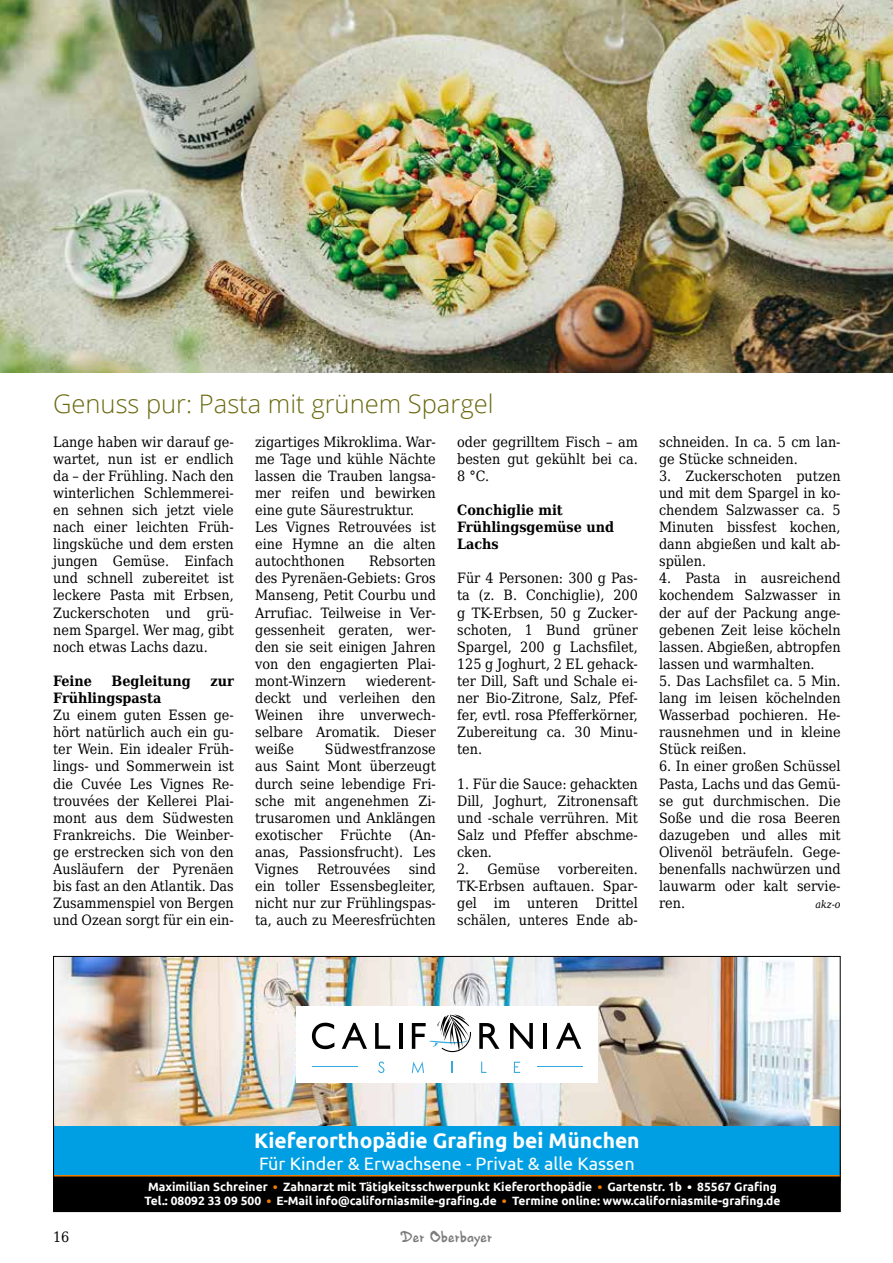
<style>
.page{position:relative;width:893px;height:1263px;background:#fff}
.page>*{position:absolute;margin:0;border:0;box-sizing:border-box;transform-origin:0 0}
.t1{font:300 25.5px "Open Sans";color:#6a690f}
.t2{font:700 21px "Ubuntu";color:#fff}
.t3{font:18px "Ubuntu";color:#fff}
.t4{font:16.5px "HVD Edding 780";color:#7c7b7b}
.t5{font:14.25px/17.1px "DejaVu Serif Condensed";color:#000;text-align:justify}
.t6{font:700 14.25px/17.1px "DejaVu Serif Condensed";color:#000}
.t7{font:700 12px/14.4px "Ubuntu";color:#fff}
.t8{font:italic 10.5px "DejaVu Serif Condensed";color:#000}
.s1{font-family:"Univers LT Std";font-size:10.5px;color:#ef7d00}
.s2{font-family:"Univers LT Std";font-size:10.5px}
</style>
<div class="page">
<img style="left:55px;top:958px;width:784px;height:168px">
<div style="left:54px;top:1126px;width:786px;height:49px;background:#009fe3"></div>
<div style="left:296px;top:1006px;width:301px;height:77px;background:#fff"></div>
<svg style="left:378px;top:1061px;width:6px;height:12px"></svg>
<svg style="left:412px;top:1062px;width:12px;height:11px"></svg>
<svg style="left:481px;top:1062px;width:5px;height:11px"></svg>
<svg style="left:514px;top:1062px;width:6px;height:11px"></svg>
<hr style="left:537px;top:1067px;width:45px;height:1px;background:#36a9e1">
<hr style="left:312px;top:1067px;width:46px;height:1px;background:#36a9e1">
<svg style="left:312px;top:1023px;width:22px;height:26px"></svg>
<svg style="left:342px;top:1023px;width:25px;height:26px"></svg>
<svg style="left:375px;top:1023px;width:15px;height:26px"></svg>
<hr style="left:399px;top:1023px;width:4px;height:26px;background:#000">
<svg style="left:479px;top:1023px;width:20px;height:26px"></svg>
<svg style="left:510px;top:1023px;width:23px;height:26px"></svg>
<hr style="left:543px;top:1023px;width:4px;height:26px;background:#000">
<svg style="left:556px;top:1023px;width:25px;height:26px"></svg>
<svg style="left:412px;top:1014px;width:59px;height:38px"></svg>
<div style="left:54px;top:1176px;width:786px;height:35px;background:#000"></div>
<hr style="left:54px;top:1175px;width:786px;height:1px;background:#ef7d00">
<div style="left:53px;top:956px;width:788px;height:256px;border:1px solid #000"></div>
<img style="left:0;top:0;width:893px;height:372px">
<h1 class="t1" style="left:53px;top:386px;width:442px">Genuss pur: Pasta mit grünem Spargel</h1>
<p class="t5" style="left:53px;top:432px;width:182px">Lange haben wir darauf ge&shy;wartet, nun ist er endlich da – der Frühling. Nach den winterlichen Schlemmerei&shy;en sehnen sich jetzt viele nach einer leichten Früh&shy;lingsküche und dem ersten jungen Gemüse. Einfach und schnell zubereitet ist leckere Pasta mit Erbsen, Zuckerschoten und grü&shy;nem Spargel. Wer mag, gibt noch etwas Lachs dazu.</p>
<p class="t6" style="left:53px;top:671px;width:40px">Feine</p>
<p class="t6" style="left:112px;top:671px;width:81px">Begleitung</p>
<p class="t6" style="left:210px;top:671px;width:25px">zur</p>
<p class="t6" style="left:53px;top:688px;width:110px">Frühlingspasta</p>
<p class="t5" style="left:53px;top:705px;width:182px">Zu einem guten Essen ge&shy;hört natürlich auch ein gu&shy;ter Wein. Ein idealer Früh&shy;lings- und Sommerwein ist die Cuvée Les Vignes Re&shy;trouvées der Kellerei Plai&shy;mont aus dem Südwesten Frankreichs. Die Weinber&shy;ge erstrecken sich von den Ausläufern der Pyrenäen bis fast an den Atlantik. Das Zusammenspiel von Bergen und Ozean sorgt für ein ein-</p>
<p class="t5" style="left:255px;top:432px;width:182px;text-align:left">zigartiges Mikroklima. War&shy;me Tage und kühle Nächte lassen die Trauben langsa&shy;mer reifen und bewirken eine gute Säurestruktur.<br>Les Vignes Retrouvées ist eine Hymne an die alten autochthonen</p>
<p class="t5" style="left:255px;top:551px;width:182px;text-indent:114px">Rebsorten des Pyrenäen-Gebiets: Gros Manseng, Petit Courbu und Arrufiac. Teilweise in Ver&shy;gessenheit geraten, wer&shy;den sie seit einigen Jahren von den engagierten Plai&shy;mont-Winzern</p>
<p class="t5" style="left:255px;top:671px;width:182px;text-indent:111px">wiederent&shy;deckt und verleihen den Weinen ihre unverwech&shy;selbare Aromatik. Dieser weiße</p>
<p class="t5" style="left:255px;top:739px;width:182px;text-indent:70px">Südwestfranzose aus Saint Mont überzeugt durch seine lebendige Fri&shy;sche mit angenehmen Zi&shy;trusaromen und Anklängen exotischer Früchte (An&shy;anas, Passionsfrucht). Les Vignes</p>
<p class="t5" style="left:317px;top:859px;width:75px">Retrouvées</p>
<p class="t5" style="left:255px;top:859px;width:182px;text-indent:154px">sind ein toller Essensbegleiter, nicht nur zur Frühlingspas&shy;ta, auch zu Meeresfrüchten</p>
<p class="t5" style="left:457px;top:432px;width:182px">oder gegrilltem Fisch – am besten gut gekühlt bei ca.<br>8 °C.</p>
<p class="t6" style="left:457px;top:500px;width:158px">Conchiglie mit<br>Frühlingsgemüse und<br>Lachs</p>
<p class="t5" style="left:457px;top:568px;width:182px">Für 4 Personen: 300 g Pas&shy;ta (z. B. Conchiglie), 200 g TK-Erbsen, 50 g Zucker&shy;schoten, 1 Bund grüner Spargel, 200 g Lachsfilet, 125 g Joghurt, 2 EL gehack&shy;ter Dill, Saft und Schale ei&shy;ner Bio-Zitrone, Salz, Pfef&shy;fer, evtl. rosa Pfefferkörner, Zubereitung ca. 30 Minu&shy;ten.</p>
<p class="t5" style="left:457px;top:774px;width:182px">1. Für die Sauce: gehackten Dill, Joghurt, Zitronensaft und -schale verrühren. Mit Salz und Pfeffer abschme&shy;cken.</p>
<p class="t5" style="left:457px;top:859px;width:84px">2. Gemüse</p>
<p class="t5" style="left:457px;top:859px;width:182px;text-indent:101px">vorbereiten.<br>TK-Erbsen auftauen. Spar&shy;gel im unteren Drittel schälen, unteres Ende ab-</p>
<p class="t5" style="left:659px;top:432px;width:183px">schneiden. In ca. 5 cm lan&shy;ge Stücke schneiden.</p>
<p class="t5" style="left:659px;top:466px;width:183px">3. Zuckerschoten putzen und mit dem Spargel in ko&shy;chendem Salzwasser ca. 5<br>Minuten bissfest kochen, dann abgießen und kalt ab&shy;spülen.</p>
<p class="t5" style="left:659px;top:568px;width:183px">4. Pasta in ausreichend kochendem Salzwasser in der auf der Packung ange&shy;gebenen Zeit leise köcheln lassen. Abgießen, abtropfen lassen und warmhalten.</p>
<p class="t5" style="left:659px;top:671px;width:183px">5. Das Lachsfilet ca. 5 Min. lang im leisen köchelnden Wasserbad pochieren. He&shy;rausnehmen und in kleine Stück reißen.</p>
<p class="t5" style="left:659px;top:756px;width:183px">6. In einer großen Schüssel Pasta, Lachs und das Gemü&shy;se gut durchmischen. Die Soße und die rosa Beeren dazugeben und alles mit Olivenöl beträufeln. Gege&shy;benenfalls nachwürzen und lauwarm oder kalt servie&shy;ren.</p>
<p class="t8" style="left:815px;top:895px;width:27px">akz-o</p>
<h2 class="t2" style="left:254px;top:1128px;width:387px">Kieferorthopädie Grafing bei München</h2>
<p class="t3" style="left:259px;top:1152px;width:377px">Für Kinder &amp; Erwachsene - Privat &amp; alle Kassen</p>
<p class="t7" style="left:144px;top:1179px;width:637px">Maximilian Schreiner <span class="s1">•</span> Zahnarzt mit Tätigkeitsschwerpunkt Kieferorthopädie <span class="s1">•</span> Gartenstr. 1b <span class="s2">•</span> 85567 Grafing<br>Tel.: 08092 33 09 500 <span class="s1">•</span> E-Mail info@californiasmile-grafing.de <span class="s1">•</span> Termine online: www.californiasmile-grafing.de</p>
<p class="t5" style="left:53px;top:1227px;width:18px">16</p>
<p class="t4" style="left:401px;top:1227px;width:93px">Der Oberbayer</p>
</div>
